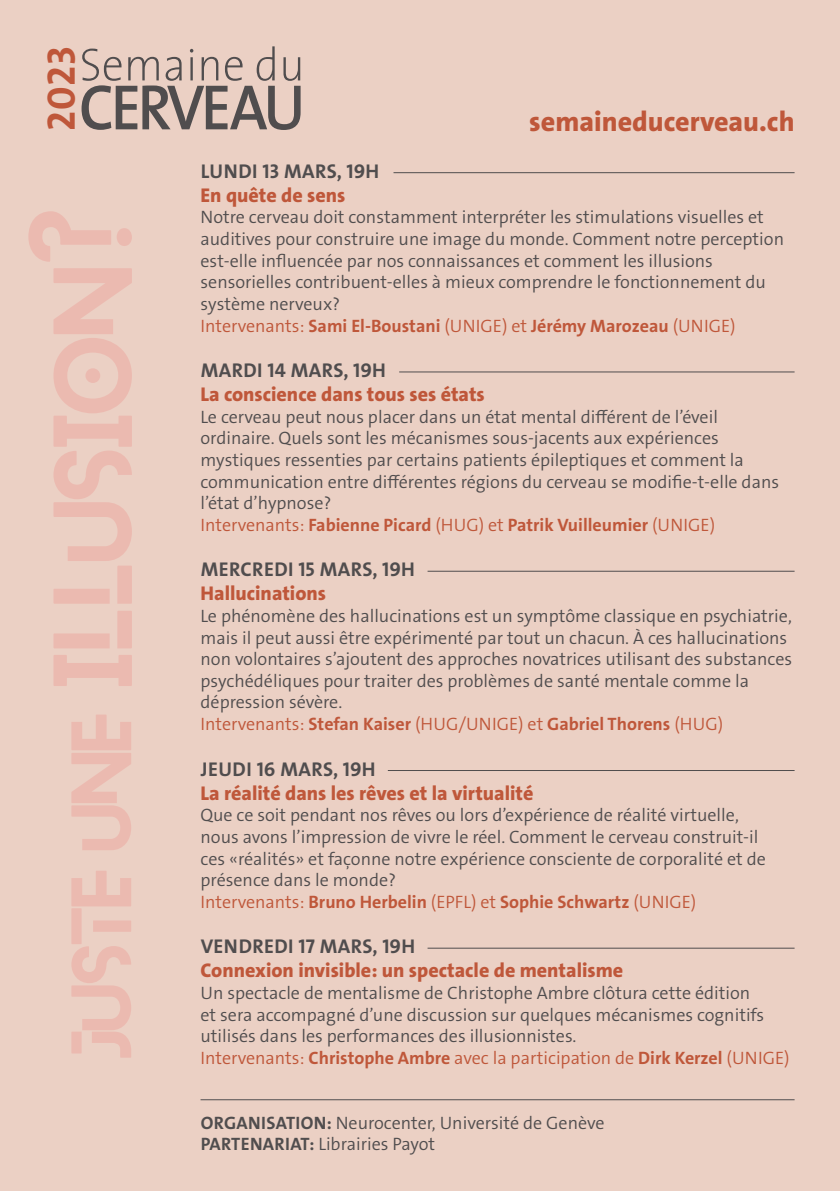
<style>
.page{position:relative;width:840px;height:1191px;background:#fff}
.page>*{position:absolute;margin:0;border:0;box-sizing:border-box;transform-origin:0 0}
.t1{font:700 40px "The Sans Os F";color:#bf573a}
.t2{font:800 28px "The Sans Os F";color:#bf573a}
.t3{font:800 20px "The Sans Os F";color:#bf573a}
.t4{font:700 20px "The Sans Os F";letter-spacing:.02em;color:#504d4e}
.t5{font:300 18px/21.6px "The Sans Os F";color:#504d4e}
.t6{font:300 18px "The Sans Os F";color:#bf573a}
.t7{font:700 18px "The Sans Os F";color:#bf573a}
.s1{font-weight:700}
.s2{font-weight:300}
</style>
<div class="page">
<div style="left:0;top:0;width:839px;height:1191px;background:#ebd0c4"></div>
<hr style="left:393px;top:172px;width:401px;height:1px;background:#504d4e">
<hr style="left:399px;top:371px;width:395px;height:1px;background:#504d4e">
<hr style="left:427px;top:571px;width:367px;height:1px;background:#504d4e">
<hr style="left:387px;top:770px;width:407px;height:1px;background:#504d4e">
<hr style="left:427px;top:947px;width:367px;height:1px;background:#504d4e">
<hr style="left:200px;top:1099px;width:594px;height:1px;background:#504d4e">
<svg style="left:81px;top:46px;width:219px;height:84px"></svg>
<svg style="left:28px;top:211px;width:104px;height:51px"></svg>
<svg style="left:71px;top:715px;width:60px;height:342px"></svg>
<svg style="left:53px;top:655px;width:79px;height:31px"></svg>
<svg style="left:53px;top:268px;width:79px;height:380px"></svg>
<p class="t1" style="left:36px;top:131px;width:86px;rotate:-90deg">2023</p>
<p class="t2" style="left:529px;top:103px;width:266px">semaineducerveau.ch</p>
<p class="t4" style="left:200px;top:158px;width:180px">LUNDI 13 MARS, 19H</p>
<p class="t3" style="left:200px;top:182px;width:146px">En quête de sens</p>
<p class="t5" style="left:200px;top:207px;width:584px">Notre cerveau doit constamment interpréter les stimulations visuelles et auditives pour construire une image du monde. Comment notre perception est-elle influencée par nos connaissances et comment les illusions sensorielles contribuent-elles à mieux comprendre le fonctionnement du système nerveux?</p>
<p class="t6" style="left:200px;top:314px;width:536px">Intervenants: <span class="s1">Sami El-Boustani</span> (UNIGE) et <span class="s1">Jérémy Marozeau</span> (UNIGE)</p>
<p class="t4" style="left:200px;top:357px;width:187px">MARDI 14 MARS, 19H</p>
<p class="t3" style="left:200px;top:381px;width:285px">La conscience dans tous ses états</p>
<p class="t5" style="left:200px;top:406px;width:579px">Le cerveau peut nous placer dans un état mental différent de l’éveil ordinaire. Quels sont les mécanismes sous-jacents aux expériences mystiques ressenties par certains patients épileptiques et comment la communication entre différentes régions du cerveau se modifie-t-elle dans l’état d’hypnose?</p>
<p class="t7" style="left:200px;top:513px;width:516px"><span class="s2">Intervenants:</span> Fabienne Picard <span class="s2">(HUG) et</span> Patrik Vuilleumier <span class="s2">(UNIGE)</span></p>
<p class="t4" style="left:200px;top:557px;width:216px">MERCREDI 15 MARS, 19H</p>
<p class="t3" style="left:200px;top:581px;width:127px">Hallucinations</p>
<p class="t5" style="left:200px;top:605px;width:592px">Le phénomène des hallucinations est un symptôme classique en psychiatrie, mais il peut aussi être expérimenté par tout un chacun. À ces hallucinations non volontaires s’ajoutent des approches novatrices utilisant des substances psychédéliques pour traiter des problèmes de santé mentale comme la dépression sévère.</p>
<p class="t6" style="left:200px;top:712px;width:523px">Intervenants: <span class="s1">Stefan Kaiser</span> (HUG/UNIGE) et <span class="s1">Gabriel Thorens</span> (HUG)</p>
<p class="t4" style="left:200px;top:756px;width:176px">JEUDI 16 MARS, 19H</p>
<p class="t3" style="left:200px;top:780px;width:334px">La réalité dans les rêves et la virtualité</p>
<p class="t5" style="left:200px;top:804px;width:566px">Que ce soit pendant nos rêves ou lors d’expérience de réalité virtuelle, nous avons l’impression de vivre le réel. Comment le cerveau construit-il ces «réalités» et façonne notre expérience consciente de corporalité et de présence dans le monde?</p>
<p class="t6" style="left:200px;top:890px;width:497px">Intervenants: <span class="s1">Bruno Herbelin</span> (EPFL) et <span class="s1">Sophie Schwartz</span> (UNIGE)</p>
<p class="t4" style="left:200px;top:933px;width:216px">VENDREDI 17 MARS, 19H</p>
<p class="t3" style="left:200px;top:957px;width:424px">Connexion invisible: un spectacle de mentalisme</p>
<p class="t5" style="left:200px;top:982px;width:565px">Un spectacle de mentalisme de Christophe Ambre clôtura cette édition et sera accompagné d’une discussion sur quelques mécanismes cognitifs utilisés dans les performances des illusionnistes.</p>
<p class="t6" style="left:200px;top:1046px;width:590px">Intervenants: <span class="s1">Christophe Ambre</span> avec la participation de <span class="s1">Dirk Kerzel</span> (UNIGE)</p>
<p class="t5" style="left:200px;top:1111px;width:405px"><span class="s1">ORGANISATION:</span> Neurocenter, Université de Genève</p>
<p class="t5" style="left:200px;top:1133px;width:236px"><span class="s1">PARTENARIAT:</span> Librairies Payot</p>
</div>
